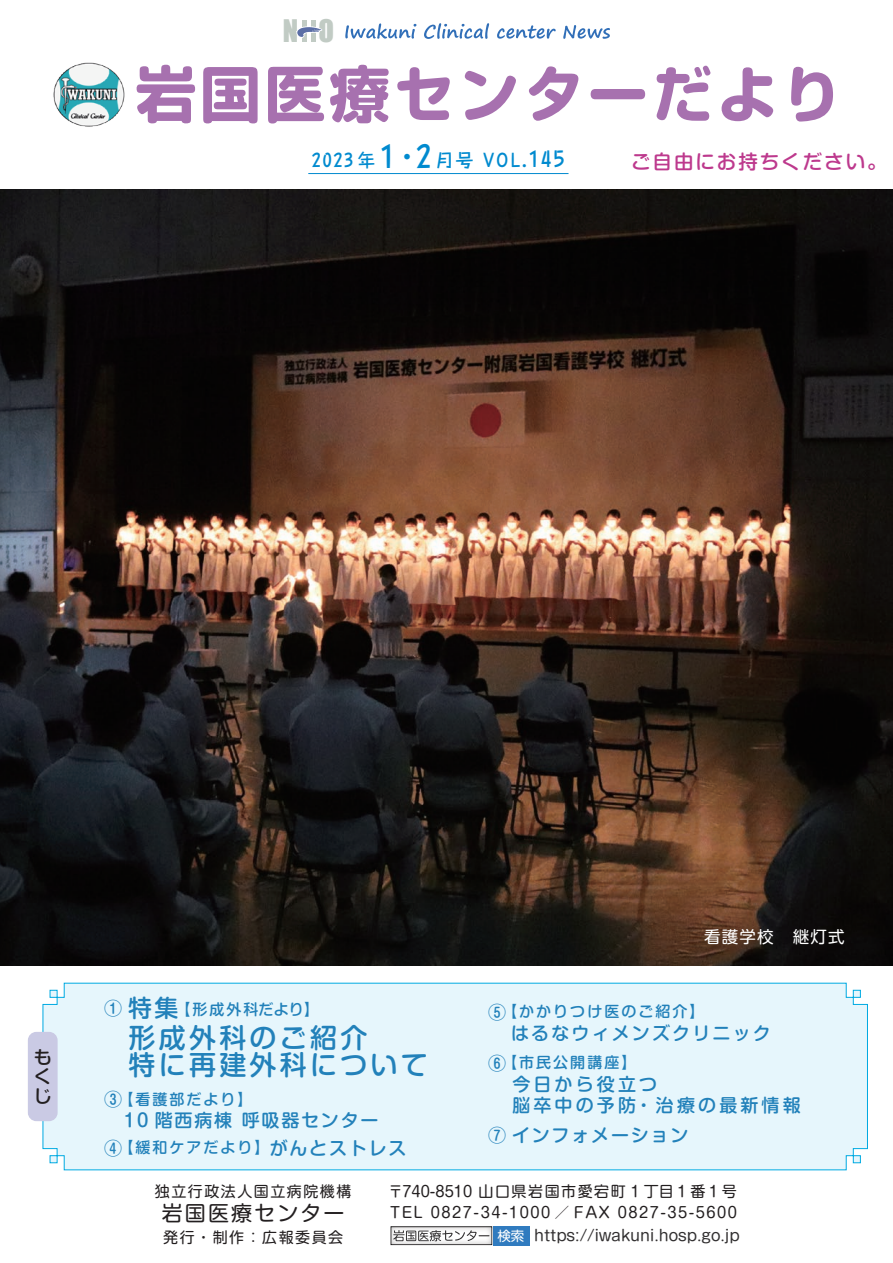
<style>
.page{position:relative;width:893px;height:1263px;background:#fff}
.page>*{position:absolute;margin:0;border:0;box-sizing:border-box;transform-origin:0 0}
.t1{font:700 61.5px "Soft Go Std";letter-spacing:.05em;color:#a771af}
.t2{font:28.5px "Impact";color:#c1cbc4}
.t3{font:500 27px/27.6px "Shin M Go Pro";letter-spacing:.12em;color:#2281ba}
.t4{font:21px "Shin M Go Pro";letter-spacing:.1em;color:#231f20}
.t5{font:500 19.5px "Shin M Go Pro";letter-spacing:.1em;color:#bd398d}
.t6{font:500 18px "Shin M Go Pro";letter-spacing:.1em;color:#2281ba}
.t7{font:500 18px/21.3px "Shin M Go Pro";letter-spacing:.175em;color:#2281ba}
.t8{font:700 18px "Taka Hand Std De";letter-spacing:.1em;color:#008acf}
.t9{font:500 18px "Shin M Go Pro";letter-spacing:.12em;color:#2281ba}
.t10{font:500 18px/19.8px "Shin M Go Pro";color:#231f20;text-align:justify}
.t11{font:16.5px "Shin M Go Pro";letter-spacing:.075em;color:#fff}
.t12{font:15px/21.3px "Shin M Go Pro";letter-spacing:.1em;color:#231f20}
.t13{font:500 15px "Shin M Go Pro";letter-spacing:.135em;color:#2281ba}
.t14{font:15px "Shin M Go Pro";color:#312f30}
.t15{font:500 15px "Shin M Go Pro";letter-spacing:.07em;color:#2281ba}
.s1{font-size:30px}
.s2{font-size:21px}
.s3{font-size:18px}
.s4{font-size:24px}
.s5{font-size:15px}
.s6{font-size:13.5px;color:#fff}
</style>
<div class="page">
<div style="left:388px;top:1223px;width:105px;height:23px;background:#231f20;opacity:.4"></div>
<svg style="left:393px;top:1230px;width:96px;height:11px"></svg>
<div style="left:493px;top:1226px;width:36px;height:19px;background:#307bbf"></div>
<svg style="left:297px;top:20px;width:25px;height:22px"></svg>
<svg style="left:345px;top:23px;width:265px;height:16px"></svg>
<img style="left:53px;top:62px;width:72px;height:65px">
<hr style="left:308px;top:173px;width:260px;height:1px;background:#008acf">
<div style="left:43px;top:983px;width:825px;height:187px;background:#e6f6fc"></div>
<div style="left:28px;top:1032px;width:30px;height:89px;background:#cacae4;border-radius:9px"></div>
<img style="left:0;top:189px;width:893px;height:776px">
<h2 class="t2" style="left:283px;top:9px;width:53px">N O</h2>
<h1 class="t1" style="left:135px;top:50px;width:709px">岩国医療センターだより</h1>
<p class="t8" style="left:312px;top:148px;width:254px">2023年 <span class="s1">1・2</span> 月号 VOL.<span class="s2">145</span></p>
<h3 class="t5" style="left:631px;top:145px;width:257px">ご自由にお持ちください。</h3>
<p class="t10" style="left:34px;top:1045px;width:18px">もくじ</p>
<p class="t15" style="left:104px;top:997px;width:216px"><span class="s3">①</span> <span class="s4">特集</span>【形成外科だより】</p>
<h3 class="t3" style="left:129px;top:1020px;width:301px">形成外科のご紹介<br>特に再建外科について</h3>
<p class="t13" style="left:104px;top:1087px;width:150px"><span class="s3">③</span>【看護部だより】</p>
<p class="t6" style="left:104px;top:1105px;width:276px">　10 階西病棟 呼吸器センター</p>
<p class="t13" style="left:104px;top:1135px;width:304px"><span class="s3">④</span>【緩和ケアだより】<span class="s3">がんとストレス</span></p>
<p class="t11" style="left:704px;top:924px;width:142px">看護学校　継灯式</p>
<p class="t13" style="left:488px;top:999px;width:218px"><span class="s3">⑤</span>【かかりつけ医のご紹介】</p>
<p class="t9" style="left:488px;top:1018px;width:284px"><span class="s5">　</span> はるなウィメンズクリニック</p>
<p class="t13" style="left:488px;top:1050px;width:150px"><span class="s3">⑥</span>【市民公開講座】</p>
<p class="t7" style="left:490px;top:1071px;width:312px">　今日から役立つ<br>　脳卒中の予防・治療の最新情報</p>
<p class="t6" style="left:488px;top:1120px;width:202px">⑦ インフォメーション</p>
<p class="t12" style="left:155px;top:1178px;width:198px">独立行政法人国立病院機構</p>
<h3 class="t4" style="left:162px;top:1196px;width:184px">岩国医療センター</h3>
<p class="t12" style="left:163px;top:1225px;width:181px">発行・制作：広報委員会</p>
<p class="t12" style="left:388px;top:1178px;width:350px">〒740-8510 山口県岩国市愛宕町 1 丁目 1 番 1 号<br>TEL 0827-34-1000 ／ FAX 0827-35-5600</p>
<p class="t14" style="left:497px;top:1223px;width:244px"><span class="s6">検索</span> https://iwakuni.hosp.go.jp</p>
</div>
